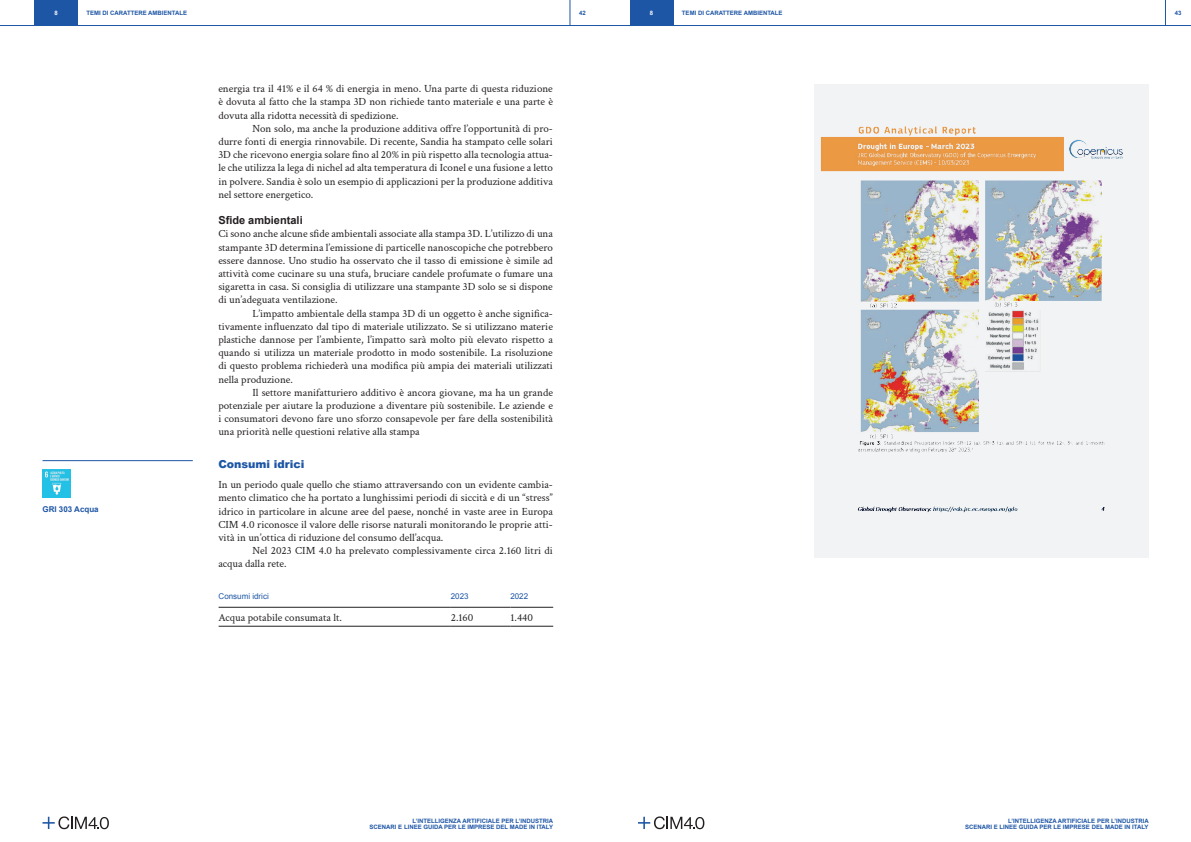
<style>
.page{position:relative;width:1191px;height:842px;background:#fff}
.page>*{position:absolute;margin:0;border:0;box-sizing:border-box;transform-origin:0 0}
.t1{font:11px/13.2px "Crimson Text";color:#231f20;text-align:justify}
.t2{font:700 11px "Arial";color:#231f20}
.t3{font:900 11px "Arial";color:#1e56a6}
.t4{font:8px "Arial";color:#1e56a6}
.t5{font:700 8px "Arial";color:#1e56a6}
.t6{font:700 6px/6px "Arial";color:#1e56a6;text-align:right}
.t7{font:700 6px "Arial";color:#fff}
</style>
<div class="page">
<hr style="left:0;top:25px;width:609px;height:1px;background:#1e56a6">
<hr style="left:595px;top:25px;width:596px;height:1px;background:#1e56a6">
<svg style="left:570px;top:0;width:1px;height:25px"></svg>
<svg style="left:1165px;top:0;width:1px;height:25px"></svg>
<svg style="left:43px;top:816px;width:66px;height:13px"></svg>
<svg style="left:638px;top:816px;width:66px;height:13px"></svg>
<div style="left:34px;top:0;width:44px;height:26px;background:#1e56a6"></div>
<div style="left:629px;top:0;width:44px;height:26px;background:#1e56a6"></div>
<img style="left:43px;top:469px;width:28px;height:29px">
<hr style="left:43px;top:460px;width:150px;height:1px;background:#1e56a6">
<hr style="left:219px;top:607px;width:232px;height:1px;background:#231f20">
<hr style="left:451px;top:607px;width:59px;height:1px;background:#231f20">
<hr style="left:510px;top:607px;width:43px;height:1px;background:#231f20">
<hr style="left:219px;top:626px;width:232px;height:1px;background:#231f20">
<hr style="left:451px;top:626px;width:59px;height:1px;background:#231f20">
<hr style="left:510px;top:626px;width:43px;height:1px;background:#231f20">
<img style="left:814px;top:85px;width:334px;height:473px">
<p class="t7" style="left:54px;top:9px;width:5px">8</p>
<p class="t6" style="left:86px;top:10px;width:102px">TEMI DI CARATTERE AMBIENTALE</p>
<p class="t7" style="left:650px;top:9px;width:5px">8</p>
<p class="t6" style="left:682px;top:10px;width:102px">TEMI DI CARATTERE AMBIENTALE</p>
<p class="t6" style="left:579px;top:10px;width:8px">42</p>
<p class="t6" style="left:1174px;top:10px;width:8px">43</p>
<p class="t5" style="left:43px;top:504px;width:58px">GRI 303 Acqua</p>
<p class="t1" style="left:218px;top:82px;width:336px">energia tra il 41% e il 64 % di energia in meno. Una parte di questa riduzione è dovuta al fatto che la stampa 3D non richiede tanto materiale e una parte è dovuta alla ridotta necessità di spedizione.</p>
<p class="t1" style="left:218px;top:121px;width:336px;text-indent:34px">Non solo, ma anche la produzione additiva offre l’opportunità di pro&shy;durre fonti di energia rinnovabile. Di recente, Sandia ha stampato celle solari 3D che ricevono energia solare fino al 20% in più rispetto alla tecnologia attua&shy;le che utilizza la lega di nichel ad alta temperatura di Iconel e una fusione a letto in polvere. Sandia è solo un esempio di applicazioni per la produzione additiva nel settore energetico.</p>
<p class="t2" style="left:218px;top:213px;width:86px">Sfide ambientali</p>
<p class="t1" style="left:218px;top:227px;width:336px">Ci sono anche alcune sfide ambientali associate alla stampa 3D. L’utilizzo di una stampante 3D determina l’emissione di particelle nanoscopiche che potrebbero essere dannose. Uno studio ha osservato che il tasso di emissione è simile ad attività come cucinare su una stufa, bruciare candele profumate o fumare una sigaretta in casa. Si consiglia di utilizzare una stampante 3D solo se si dispone di un’adeguata ventilazione.</p>
<p class="t1" style="left:218px;top:306px;width:336px;text-indent:34px">L’impatto ambientale della stampa 3D di un oggetto è anche significa&shy;tivamente influenzato dal tipo di materiale utilizzato. Se si utilizzano materie plastiche dannose per l’ambiente, l’impatto sarà molto più elevato rispetto a quando si utilizza un materiale prodotto in modo sostenibile. La risoluzione di questo problema richiederà una modifica più ampia dei materiali utilizzati nella produzione.</p>
<p class="t1" style="left:218px;top:385px;width:336px;text-indent:34px">Il settore manifatturiero additivo è ancora giovane, ma ha un grande potenziale per aiutare la produzione a diventare più sostenibile. Le aziende e i consumatori devono fare uno sforzo consapevole per fare della sostenibilità una priorità nelle questioni relative alla stampa</p>
<p class="t3" style="left:218px;top:456px;width:88px">Consumi idrici</p>
<p class="t1" style="left:218px;top:478px;width:336px">In un periodo quale quello che stiamo attraversando con un evidente cambia&shy;mento climatico che ha portato a lunghissimi periodi di siccità e di un “stress” idrico in particolare in alcune aree del paese, nonché in vaste aree in Europa CIM 4.0 riconosce il valore delle risorse naturali monitorando le proprie atti&shy;vità in un’ottica di riduzione del consumo dell’acqua.</p>
<p class="t1" style="left:218px;top:544px;width:336px;text-indent:34px">Nel 2023 CIM 4.0 ha prelevato complessivamente circa 2.160 litri di acqua dalla rete.</p>
<p class="t4" style="left:219px;top:591px;width:52px">Consumi idrici</p>
<p class="t4" style="left:451px;top:591px;width:19px">2023</p>
<p class="t4" style="left:510px;top:591px;width:19px">2022</p>
<p class="t1" style="left:219px;top:610px;width:125px">Acqua potabile consumata lt.</p>
<p class="t1" style="left:451px;top:610px;width:24px">2.160</p>
<p class="t1" style="left:510px;top:610px;width:24px">1.440</p>
<p class="t6" style="left:370px;top:818px;width:185px">L’INTELLIGENZA ARTIFICIALE PER L’INDUSTRIA<br>SCENARI E LINEE GUIDA PER LE IMPRESE DEL MADE IN ITALY</p>
<p class="t6" style="left:965px;top:818px;width:185px">L’INTELLIGENZA ARTIFICIALE PER L’INDUSTRIA<br>SCENARI E LINEE GUIDA PER LE IMPRESE DEL MADE IN ITALY</p>
</div>
